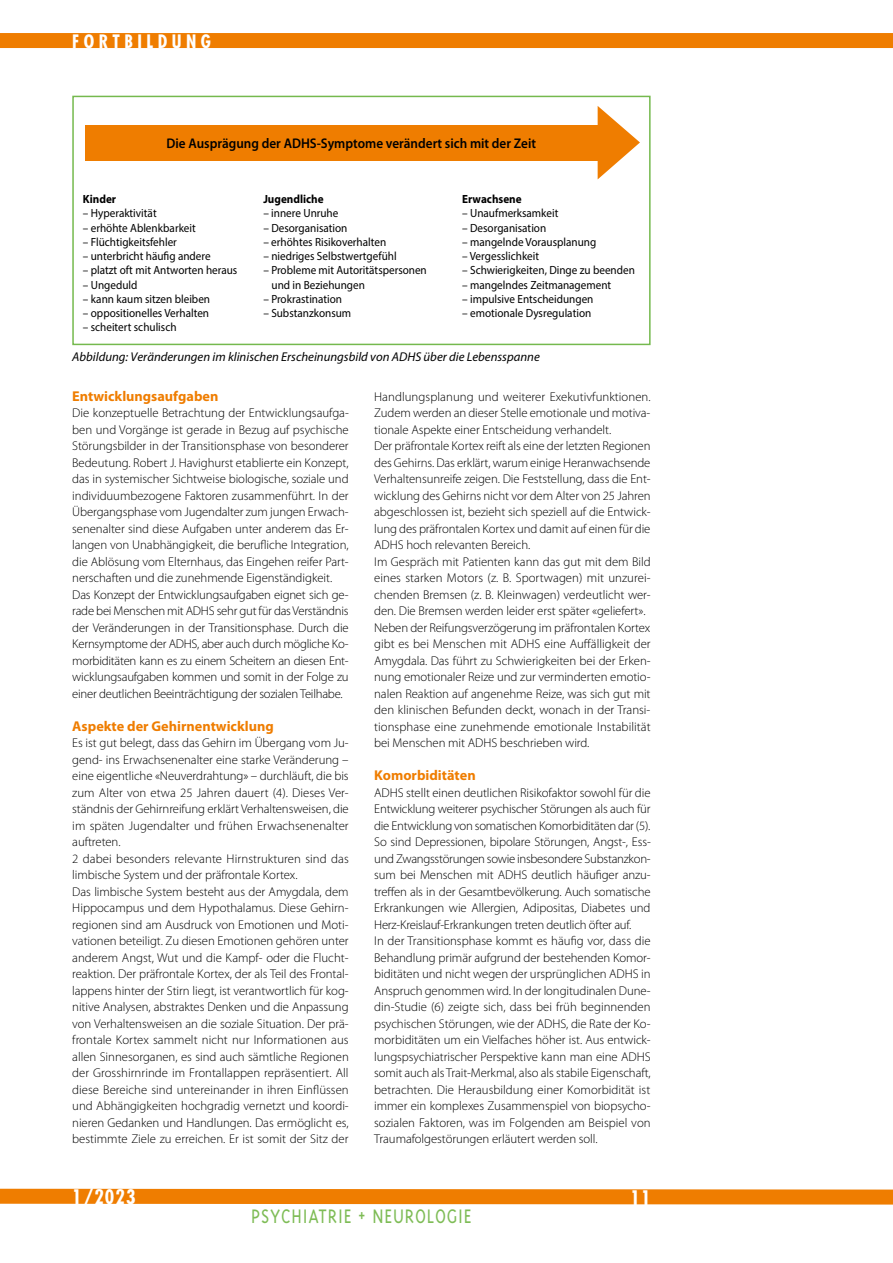
<style>
.page{position:relative;width:893px;height:1263px;background:#fff}
.page>*{position:absolute;margin:0;border:0;box-sizing:border-box;transform-origin:0 0}
.t1{font:300 22.5px "Triplex";letter-spacing:.04em;color:#7ebc56;scale:.88 1}
.t2{font:700 condensed 19.5px "Futura";letter-spacing:.05em;color:#fff}
.t3{font:700 condensed 18px "Futura";letter-spacing:.25em;color:#fff}
.t4{font:700 14.25px "Myriad Pro";color:#ef7d00}
.t5{font:600 14.1px "Myriad Pro";color:#000;scale:.94 1}
.t6{font:300 12.75px/16.5px "Myriad Pro";letter-spacing:-.005em;color:#000}
.t7{font:italic 12.75px "Myriad Pro";color:#000}
.t8{font:11.85px/14.2px "Myriad Pro";color:#000;scale:.94 1}
.t9{font:700 11.85px "Myriad Pro";color:#000;scale:.94 1}
</style>
<div class="page">
<svg style="left:0;top:1188px;width:893px;height:17px;background:#f08c1d"></svg>
<div style="left:0;top:33px;width:893px;height:15px;background:#ef7d00"></div>
<div style="left:85px;top:125px;width:515px;height:35px;background:#ef7d00"></div>
<svg style="left:598px;top:106px;width:42px;height:73px"></svg>
<div style="left:72px;top:96px;width:579px;height:249px;border:2px solid #75b94e"></div>
<h3 class="t3" style="left:72px;top:30px;width:140px">FORTBILDUNG</h3>
<p class="t5" style="left:167px;top:136px;width:394px">Die Ausprägung der ADHS-Symptome verändert sich mit der Zeit</p>
<p class="t9" style="left:462px;top:191px;width:65px">Erwachsene</p>
<p class="t8" style="left:462px;top:206px;width:104px">– Unaufmerksamkeit</p>
<p class="t8" style="left:462px;top:220px;width:91px">– Desorganisation</p>
<p class="t8" style="left:462px;top:235px;width:144px">– mangelnde Vorausplanung</p>
<p class="t8" style="left:462px;top:249px;width:83px">– Vergesslichkeit</p>
<p class="t8" style="left:462px;top:263px;width:185px">– Schwierigkeiten, Dinge zu beenden</p>
<p class="t8" style="left:462px;top:277px;width:160px">– mangelndes Zeitmanagement</p>
<p class="t8" style="left:462px;top:292px;width:141px">– impulsive Entscheidungen</p>
<p class="t8" style="left:462px;top:306px;width:139px">– emotionale Dysregulation</p>
<p class="t7" style="left:72px;top:350px;width:469px">Abbildung: Veränderungen im klinischen Erscheinungsbild von ADHS über die Lebensspanne</p>
<p class="t9" style="left:83px;top:191px;width:37px">Kinder</p>
<p class="t8" style="left:83px;top:206px;width:80px">– Hyperaktivität</p>
<p class="t8" style="left:83px;top:220px;width:122px">– erhöhte Ablenkbarkeit</p>
<p class="t8" style="left:83px;top:235px;width:102px">– Flüchtigkeitsfehler</p>
<p class="t8" style="left:83px;top:249px;width:137px">– unterbricht häufig andere</p>
<p class="t8" style="left:83px;top:263px;width:166px">– platzt oft mit Antworten heraus</p>
<p class="t8" style="left:83px;top:277px;width:60px">– Ungeduld</p>
<p class="t8" style="left:83px;top:292px;width:137px">– kann kaum sitzen bleiben</p>
<p class="t8" style="left:83px;top:306px;width:136px">– oppositionelles Verhalten</p>
<p class="t8" style="left:83px;top:320px;width:101px">– scheitert schulisch</p>
<p class="t9" style="left:263px;top:191px;width:66px">Jugendliche</p>
<p class="t8" style="left:263px;top:206px;width:81px">– innere Unruhe</p>
<p class="t8" style="left:263px;top:220px;width:91px">– Desorganisation</p>
<p class="t8" style="left:263px;top:235px;width:132px">– erhöhtes Risikoverhalten</p>
<p class="t8" style="left:263px;top:249px;width:143px">– niedriges Selbstwertgefühl</p>
<p class="t8" style="left:272px;top:263px;width:167px;text-indent:-8px">– Probleme mit Autoritätspersonen und in Beziehungen</p>
<p class="t8" style="left:263px;top:292px;width:85px">– Prokrastination</p>
<p class="t8" style="left:263px;top:306px;width:95px">– Substanzkonsum</p>
<p class="t4" style="left:72px;top:388px;width:148px">Entwicklungsaufgaben</p>
<p class="t6" style="left:72px;top:405px;width:278px">Die konzeptuelle Betrachtung der Entwicklungsaufga&shy;ben und Vorgänge ist gerade in Bezug auf psychische Störungsbilder in der Transitionsphase von besonderer Bedeutung. Robert J. Havighurst etablierte ein Konzept, das in systemischer Sichtweise biologische, soziale und individuumbezogene Faktoren zusammenführt. In der Übergangsphase vom Jugendalter zum jungen Erwach&shy;senenalter sind diese Aufgaben unter anderem das Er&shy;langen von Unabhängigkeit, die berufliche Integration, die Ablösung vom Elternhaus, das Eingehen reifer Part&shy;nerschaften und die zunehmende Eigenständigkeit.<br>Das Konzept der Entwicklungsaufgaben eignet sich ge&shy;rade bei Menschen mit ADHS sehr gut für das Verständnis der Veränderungen in der Transitionsphase. Durch die Kernsymptome der ADHS, aber auch durch mögliche Ko&shy;morbiditäten kann es zu einem Scheitern an diesen Ent&shy;wicklungsaufgaben kommen und somit in der Folge zu einer deutlichen Beeinträchtigung der sozialen Teilhabe.</p>
<p class="t4" style="left:72px;top:718px;width:203px">Aspekte der Gehirnentwicklung</p>
<p class="t6" style="left:72px;top:735px;width:278px">Es ist gut belegt, dass das Gehirn im Übergang vom Ju&shy;gend- ins Erwachsenenalter eine starke Veränderung – eine eigentliche «Neuverdrahtung» – durchläuft, die bis zum Alter von etwa 25 Jahren dauert (4). Dieses Ver&shy;ständnis der Gehirnreifung erklärt Verhaltensweisen, die im späten Jugendalter und frühen Erwachsenenalter auftreten.<br>2 dabei besonders relevante Hirnstrukturen sind das limbische System und der präfrontale Kortex.<br>Das limbische System besteht aus der Amygdala, dem Hippocampus und dem Hypothalamus. Diese Gehirn&shy;regionen sind am Ausdruck von Emotionen und Moti&shy;vationen beteiligt. Zu diesen Emotionen gehören unter anderem Angst, Wut und die Kampf- oder die Flucht&shy;reaktion. Der präfrontale Kortex, der als Teil des Frontal&shy;lappens hinter der Stirn liegt, ist verantwortlich für kog&shy;nitive Analysen, abstraktes Denken und die Anpassung von Verhaltensweisen an die soziale Situation. Der prä&shy;frontale Kortex sammelt nicht nur Informationen aus allen Sinnesorganen, es sind auch sämtliche Regionen der Grosshirnrinde im Frontallappen repräsentiert. All diese Bereiche sind untereinander in ihren Einflüssen und Abhängigkeiten hochgradig vernetzt und koordi&shy;nieren Gedanken und Handlungen. Das ermöglicht es, bestimmte Ziele zu erreichen. Er ist somit der Sitz der</p>
<p class="t6" style="left:374px;top:388px;width:278px">Handlungsplanung und weiterer Exekutivfunktionen.<br>Zudem werden an dieser Stelle emotionale und motiva&shy;tionale Aspekte einer Entscheidung verhandelt.<br>Der präfrontale Kortex reift als eine der letzten Regionen des Gehirns. Das erklärt, warum einige Heranwachsende Verhaltensunreife zeigen. Die Feststellung, dass die Ent&shy;wicklung des Gehirns nicht vor dem Alter von 25 Jahren abgeschlossen ist, bezieht sich speziell auf die Entwick&shy;lung des präfrontalen Kortex und damit auf einen für die ADHS hoch relevanten Bereich.<br>Im Gespräch mit Patienten kann das gut mit dem Bild eines starken Motors (z. B. Sportwagen) mit unzurei&shy;chenden Bremsen (z. B. Kleinwagen) verdeutlicht wer&shy;den. Die Bremsen werden leider erst später «geliefert».<br>Neben der Reifungsverzögerung im präfrontalen Kortex gibt es bei Menschen mit ADHS eine Auffälligkeit der Amygdala. Das führt zu Schwierigkeiten bei der Erken&shy;nung emotionaler Reize und zur verminderten emotio&shy;nalen Reaktion auf angenehme Reize, was sich gut mit den klinischen Befunden deckt, wonach in der Transi&shy;tionsphase eine zunehmende emotionale Instabilität bei Menschen mit ADHS beschrieben wird.</p>
<p class="t4" style="left:374px;top:767px;width:103px">Komorbiditäten</p>
<p class="t6" style="left:374px;top:784px;width:278px">ADHS stellt einen deutlichen Risikofaktor sowohl für die Entwicklung weiterer psychischer Störungen als auch für die Entwicklung von somatischen Komorbiditäten dar (5).<br>So sind Depressionen, bipolare Störungen, Angst-, Ess&shy;und Zwangsstörungen sowie insbesondere Substanzkon&shy;sum bei Menschen mit ADHS deutlich häufiger anzu&shy;treffen als in der Gesamtbevölkerung. Auch somatische Erkrankungen wie Allergien, Adipositas, Diabetes und Herz-Kreislauf-Erkrankungen treten deutlich öfter auf.<br>In der Transitionsphase kommt es häufig vor, dass die Behandlung primär aufgrund der bestehenden Komor&shy;biditäten und nicht wegen der ursprünglichen ADHS in Anspruch genommen wird. In der longitudinalen Dune&shy;din-Studie (6) zeigte sich, dass bei früh beginnenden psychischen Störungen, wie der ADHS, die Rate der Ko&shy;morbiditäten um ein Vielfaches höher ist. Aus entwick&shy;lungspsychiatrischer Perspektive kann man eine ADHS somit auch als Trait-Merkmal, also als stabile Eigenschaft, betrachten. Die Herausbildung einer Komorbidität ist immer ein komplexes Zusammenspiel von biopsycho&shy;sozialen Faktoren, was im Folgenden am Beispiel von Traumafolgestörungen erläutert werden soll.</p>
<h2 class="t2" style="left:72px;top:1184px;width:65px">1/2023</h2>
<h2 class="t2" style="left:630px;top:1185px;width:22px">11</h2>
<h1 class="t1" style="left:251px;top:1203px;width:252px">PSYCHIATRIE + NEUROLOGIE</h1>
</div>
